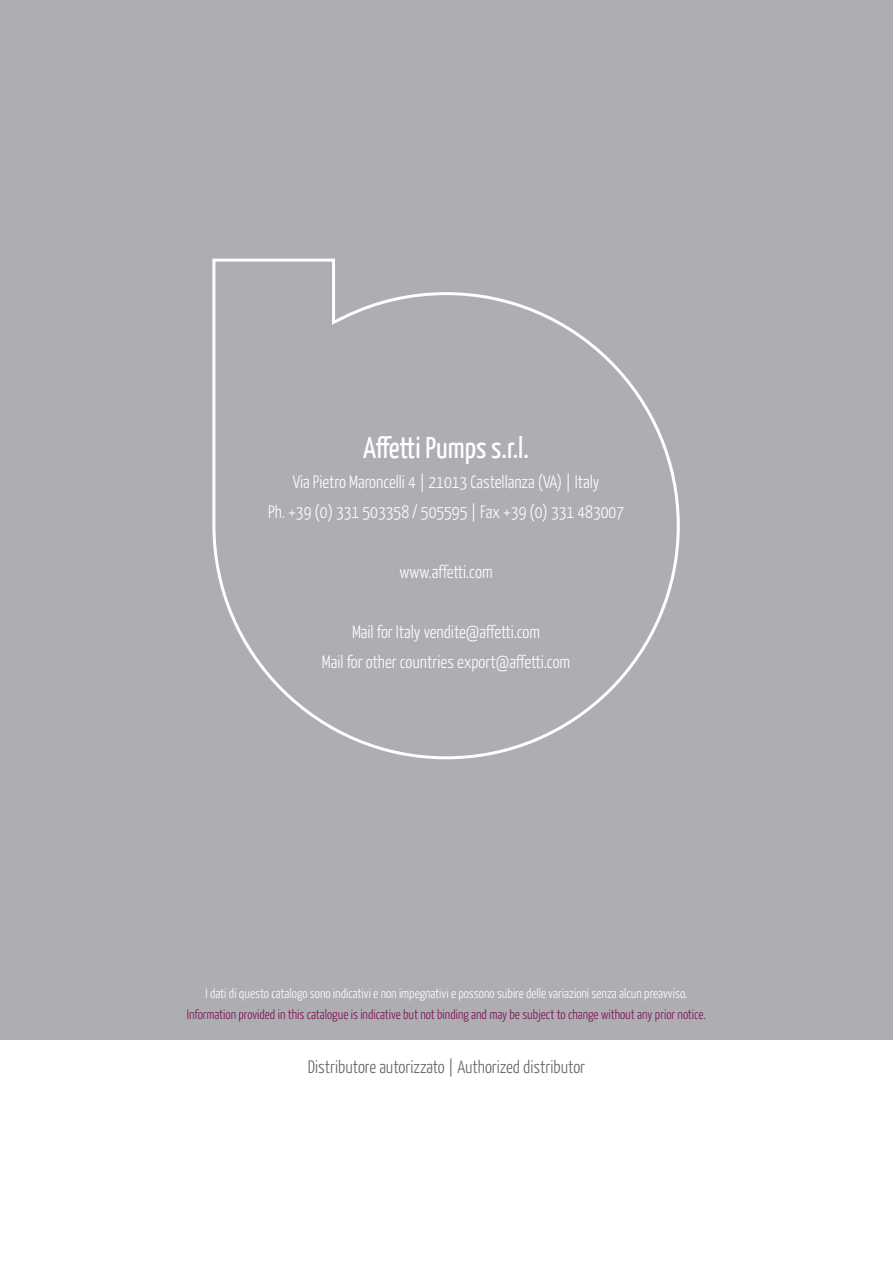
<style>
.page{position:relative;width:893px;height:1263px;background:#fff}
.page>*{position:absolute;margin:0;border:0;box-sizing:border-box;transform-origin:0 0}
.t1{font:30px "Yanone Kaffeesatz";color:#fff}
.t2{font:300 18px/30px "Yanone Kaffeesatz";color:#fff;text-align:center}
.t3{font:300 18px "Yanone Kaffeesatz";color:#636366}
.t4{font:300 13.5px "Yanone Kaffeesatz";color:#7f0c51}
.t5{font:300 13.5px "Yanone Kaffeesatz";color:#fff}
</style>
<div class="page">
<div style="left:0;top:0;width:893px;height:1040px;background:#adaeb2"></div>
<svg style="left:212px;top:258px;width:468px;height:502px"></svg>
<h1 class="t1" style="left:363px;top:429px;width:167px">Affetti Pumps s.r.l.</h1>
<p class="t2" style="left:268px;top:466px;width:358px">Via Pietro Maroncelli 4 | 21013 Castellanza (VA) | Italy<br>Ph. +39 (0) 331 503358 / 505595 | Fax +39 (0) 331 483007</p>
<p class="t2" style="left:399px;top:556px;width:95px">www.affetti.com</p>
<p class="t2" style="left:322px;top:616px;width:250px">Mail for Italy vendite@affetti.com<br>Mail for other countries export@affetti.com</p>
<p class="t5" style="left:206px;top:985px;width:483px">I dati di questo catalogo sono indicativi e non impegnativi e possono subire delle variazioni senza alcun preavviso.</p>
<p class="t4" style="left:187px;top:1006px;width:521px">Information provided in this catalogue is indicative but not binding and may be subject to change without any prior notice.</p>
<p class="t3" style="left:308px;top:1056px;width:279px">Distributore autorizzato | Authorized distributor</p>
</div>
